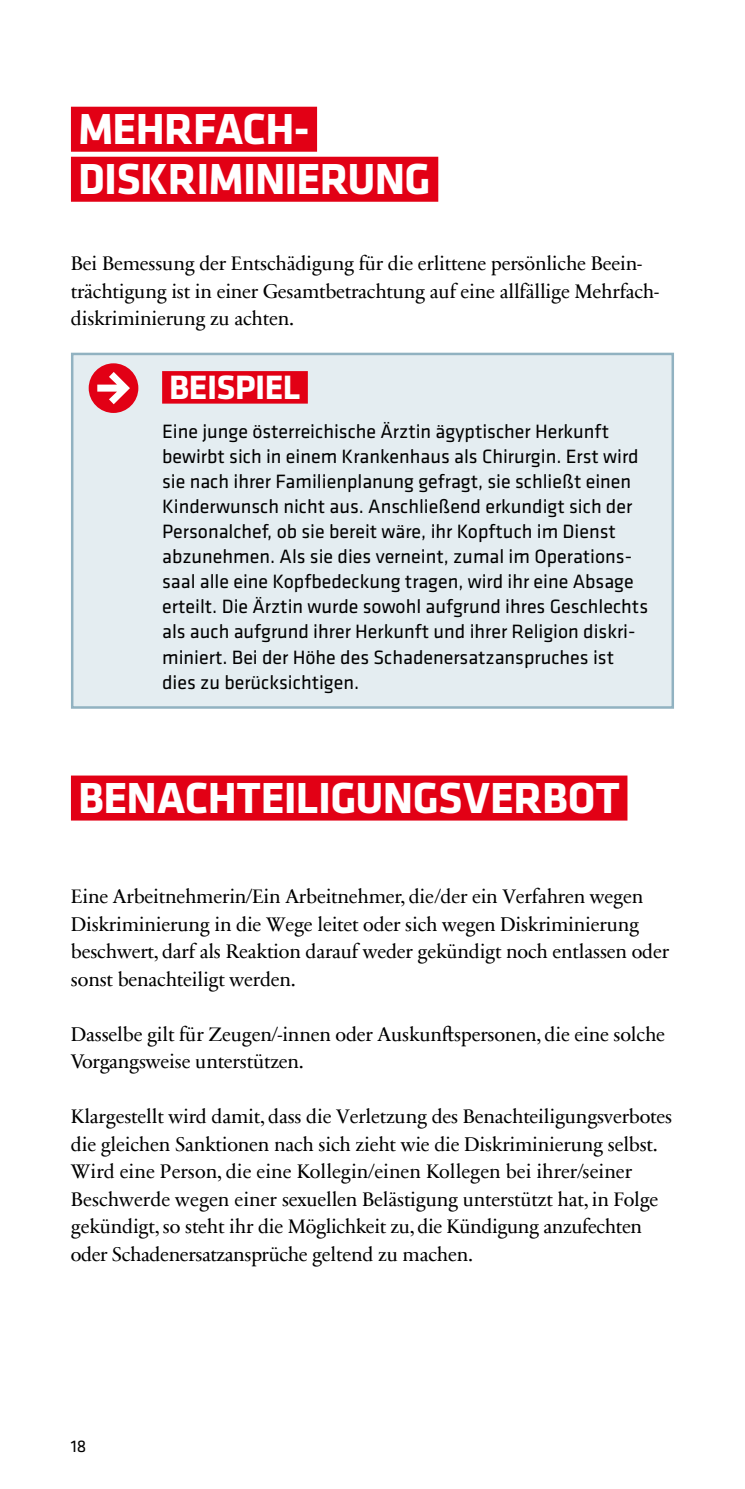
<style>
.page{position:relative;width:745px;height:1489px;background:#fff}
.page>*{position:absolute;margin:0;border:0;box-sizing:border-box;transform-origin:0 0}
.t1{font:700 45px/50px "Klavika Basic";letter-spacing:-.015em;color:#fff}
.t2{font:700 35px "Klavika Basic";letter-spacing:-.015em;color:#fff}
.t3{font:20px/27.5px "Sabon Next Com";letter-spacing:-.01em;color:#000}
.t4{font:20px/25px "Klavika Basic";color:#000}
.t5{font:17.5px "Klavika Basic";color:#000}
</style>
<div class="page">
<div style="left:71px;top:107px;width:246px;height:45px;background:#e20015"></div>
<div style="left:71px;top:157px;width:367px;height:45px;background:#e20015"></div>
<div style="left:71px;top:775px;width:556px;height:45px;background:#e20015"></div>
<div style="left:72px;top:354px;width:600px;height:353px;background:#e4edf1"></div>
<div style="left:162px;top:371px;width:145px;height:32px;background:#e20015"></div>
<div style="left:71px;top:352px;width:602px;height:356px;border:2px solid #91b2c1"></div>
<div style="left:89px;top:363px;width:49px;height:50px;background:#e20015;border-radius:50%"></div>
<svg style="left:97px;top:372px;width:33px;height:32px"></svg>
<h1 class="t1" style="left:78px;top:102px;width:354px">MEHRFACH-<br>DISKRIMINIERUNG</h1>
<p class="t3" style="left:71px;top:249px;width:589px">Bei Bemessung der Entschädigung für die erlittene persönliche Beein&shy;trächtigung ist in einer Gesamtbetrachtung auf eine allfällige Mehrfach&shy;diskriminierung zu achten.</p>
<h2 class="t2" style="left:169px;top:362px;width:132px">BEISPIEL</h2>
<p class="t4" style="left:162px;top:418px;width:487px">Eine junge österreichische Ärztin ägyptischer Herkunft bewirbt sich in einem Krankenhaus als Chirurgin. Erst wird sie nach ihrer Familienplanung gefragt, sie schließt einen Kinderwunsch nicht aus. Anschließend erkundigt sich der Personalchef, ob sie bereit wäre, ihr Kopftuch im Dienst abzunehmen. Als sie dies verneint, zumal im Operations&shy;saal alle eine Kopfbedeckung tragen, wird ihr eine Absage erteilt. Die Ärztin wurde sowohl aufgrund ihres Geschlechts als auch aufgrund ihrer Herkunft und ihrer Religion diskri&shy;miniert. Bei der Höhe des Schadenersatzanspruches ist dies zu berücksichtigen.</p>
<h1 class="t1" style="left:78px;top:771px;width:543px">BENACHTEILIGUNGSVERBOT</h1>
<p class="t3" style="left:71px;top:881px;width:599px">Eine Arbeitnehmerin/Ein Arbeitnehmer, die/der ein Verfahren wegen Diskriminierung in die Wege leitet oder sich wegen Diskriminierung beschwert, darf als Reaktion darauf weder gekündigt noch entlassen oder sonst benachteiligt werden.</p>
<p class="t3" style="left:71px;top:1019px;width:595px">Dasselbe gilt für Zeugen/-innen oder Auskunftspersonen, die eine solche<br>Vorgangsweise unterstützen.</p>
<p class="t3" style="left:71px;top:1101px;width:602px">Klargestellt wird damit, dass die Verletzung des Benachteiligungsverbotes die gleichen Sanktionen nach sich zieht wie die Diskriminierung selbst.<br>Wird eine Person, die eine Kollegin/einen Kollegen bei ihrer/seiner Beschwerde wegen einer sexuellen Belästigung unterstützt hat, in Folge gekündigt, so steht ihr die Möglichkeit zu, die Kündigung anzufechten oder Schadenersatzansprüche geltend zu machen.</p>
<p class="t5" style="left:71px;top:1434px;width:17px">18</p>
</div>
